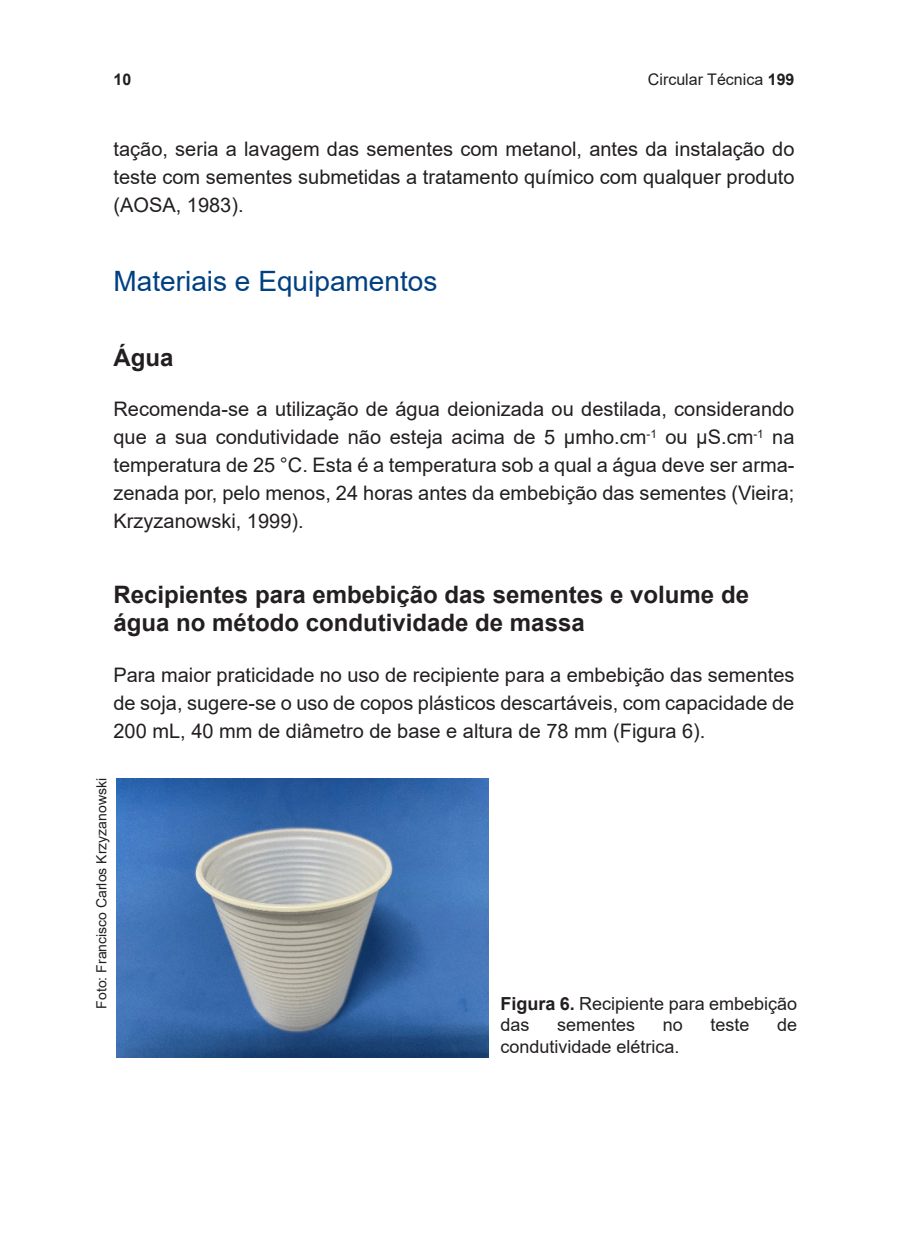
<style>
.page{position:relative;width:908px;height:1248px;background:#fff}
.page>*{position:absolute;margin:0;border:0;box-sizing:border-box;transform-origin:0 0}
.TITULO_1{font:28px "Arial";color:#014081}
.TITULO_2{font:700 24px/28.8px "Arial";color:#231f20}
.MIOLO{font:20px/28px "Arial";color:#231f20;text-align:justify}
.FIGURA_LEGENDA{font:18px/21.6px "Arial";color:#231f20}
.t1{font:16px "Arial";color:#231f20}
.t2{font:700 16px "Arial";color:#231f20}
.CREDITO_FOTO{font:14px "Arial";color:#231f20}
.s1{font-weight:700}
</style>
<div class="page">
<img style="left:116px;top:778px;width:372px;height:279px">
<p class="t2" style="left:113px;top:68px;width:19px">10</p>
<p class="t1" style="left:647px;top:68px;width:148px">Circular Técnica <span class="s1">199</span></p>
<p class="MIOLO" style="left:113px;top:135px;width:682px">tação, seria a lavagem das sementes com metanol, antes da instalação do teste com sementes submetidas a tratamento químico com qualquer produto (AOSA, 1983).</p>
<p class="TITULO_1" style="left:113px;top:262px;width:325px">Materiais e Equipamentos</p>
<p class="TITULO_2" style="left:113px;top:343px;width:61px">Água</p>
<p class="MIOLO" style="left:113px;top:395px;width:682px">Recomenda-se a utilização de água deionizada ou destilada, considerando que a sua condutividade não esteja acima de 5 µmho.cm<sup>-1</sup> ou µS.cm<sup>-1</sup> na temperatura de 25 °C. Esta é a temperatura sob a qual a água deve ser arma&shy;zenada por, pelo menos, 24 horas antes da embebição das sementes (Vieira; Krzyzanowski, 1999).</p>
<p class="TITULO_2" style="left:113px;top:580px;width:636px">Recipientes para embebição das sementes e volume de água no método condutividade de massa</p>
<p class="MIOLO" style="left:113px;top:661px;width:682px">Para maior praticidade no uso de recipiente para a embebição das sementes de soja, sugere-se o uso de copos plásticos descartáveis, com capacidade de 200 mL, 40 mm de diâmetro de base e altura de 78 mm (Figura 6).</p>
<p class="CREDITO_FOTO" style="left:92px;top:1008px;width:232px;rotate:-90deg">Foto: Francisco Carlos Krzyzanowski</p>
<p class="FIGURA_LEGENDA" style="left:500px;top:992px;width:298px"><span class="s1">Figura 6.</span> Recipiente para embebição das</p>
<p class="FIGURA_LEGENDA" style="left:557px;top:1013px;width:80px">sementes</p>
<p class="FIGURA_LEGENDA" style="left:662px;top:1013px;width:22px">no</p>
<p class="FIGURA_LEGENDA" style="left:710px;top:1013px;width:41px">teste</p>
<p class="FIGURA_LEGENDA" style="left:777px;top:1013px;width:22px">de</p>
<p class="FIGURA_LEGENDA" style="left:500px;top:1035px;width:181px">condutividade elétrica.</p>
</div>
